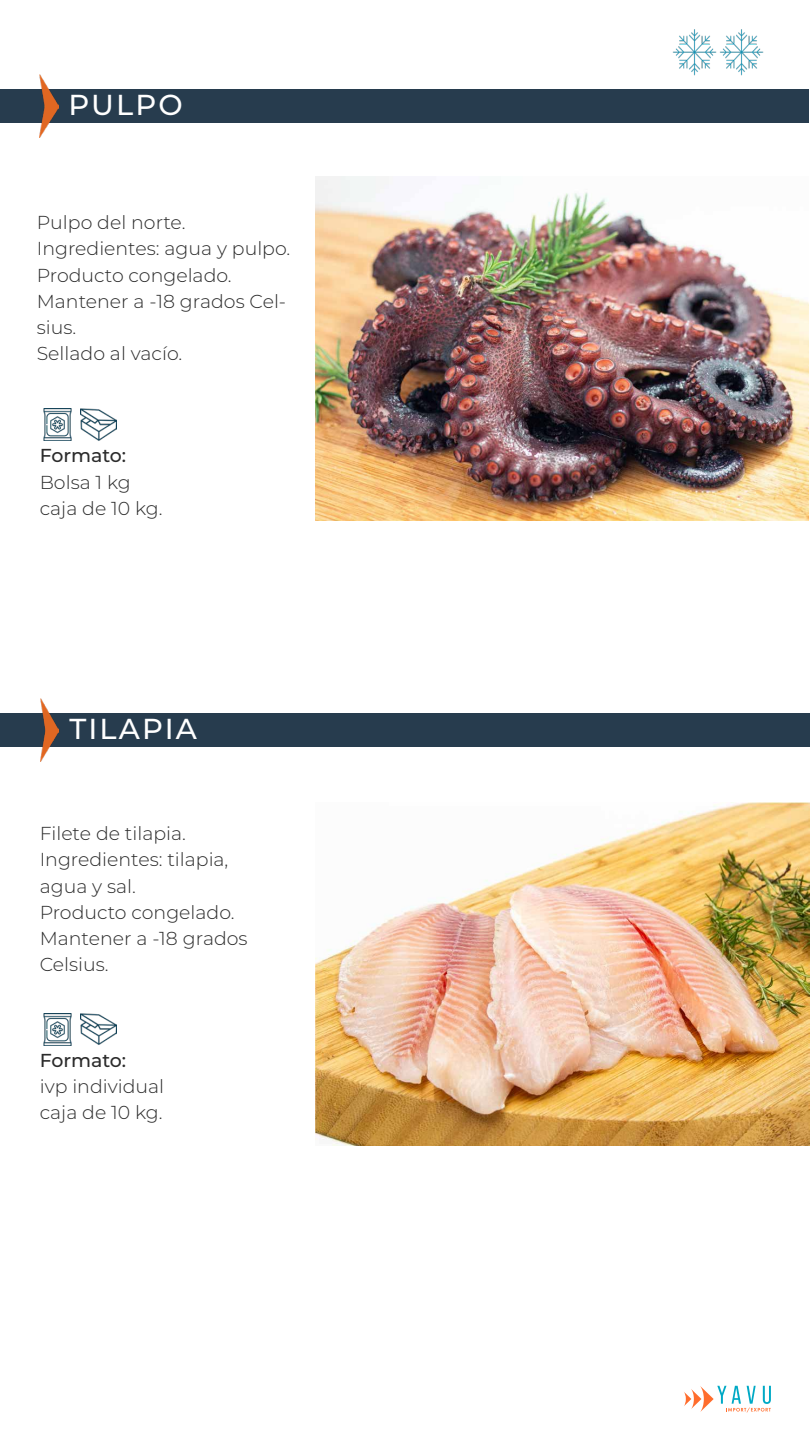
<style>
.page{position:relative;width:810px;height:1440px;background:#fff}
.page>*{position:absolute;margin:0;border:0;box-sizing:border-box;transform-origin:0 0}
.t1{font:500 28.88px "Montserrat";letter-spacing:.075em;color:#fff}
.t2{font:300 18.75px/26.2px "Montserrat";color:#2b2b2b}
.t3{font:500 18.75px "Montserrat";letter-spacing:-.005em;color:#2b2b2b}
</style>
<div class="page">
<div style="left:0;top:89px;width:808px;height:34px;background:#273c4e"></div>
<img style="left:40px;top:74px;width:18px;height:63px">
<img style="left:315px;top:176px;width:494px;height:345px">
<div style="left:0;top:713px;width:809px;height:34px;background:#273c4e"></div>
<img style="left:41px;top:699px;width:18px;height:63px">
<img style="left:315px;top:802px;width:494px;height:344px">
<img style="left:719px;top:29px;width:45px;height:47px">
<img style="left:672px;top:29px;width:45px;height:47px">
<svg style="left:684px;top:1386px;width:87px;height:27px"></svg>
<img style="left:80px;top:408px;width:37px;height:33px">
<img style="left:43px;top:409px;width:29px;height:32px">
<img style="left:80px;top:1013px;width:37px;height:32px">
<img style="left:43px;top:1013px;width:29px;height:32px">
<h1 class="t1" style="left:69px;top:85px;width:116px">PULPO</h1>
<p class="t2" style="left:37px;top:209px;width:255px">Pulpo del norte.<br>Ingredientes: agua y pulpo.<br>Producto congelado.<br>Mantener a -18 grados Cel&shy;sius.<br>Sellado al vacío.</p>
<p class="t3" style="left:40px;top:443px;width:88px">Formato:</p>
<p class="t2" style="left:40px;top:468px;width:124px">Bolsa 1 kg caja de 10 kg.</p>
<h1 class="t1" style="left:69px;top:709px;width:129px">TILAPIA</h1>
<p class="t2" style="left:40px;top:820px;width:209px">Filete de tilapia.<br>Ingredientes: tilapia, agua y sal.<br>Producto congelado.<br>Mantener a -18 grados<br>Celsius.</p>
<p class="t3" style="left:40px;top:1047px;width:88px">Formato:</p>
<p class="t2" style="left:40px;top:1073px;width:126px">ivp individual caja de 10 kg.</p>
</div>
